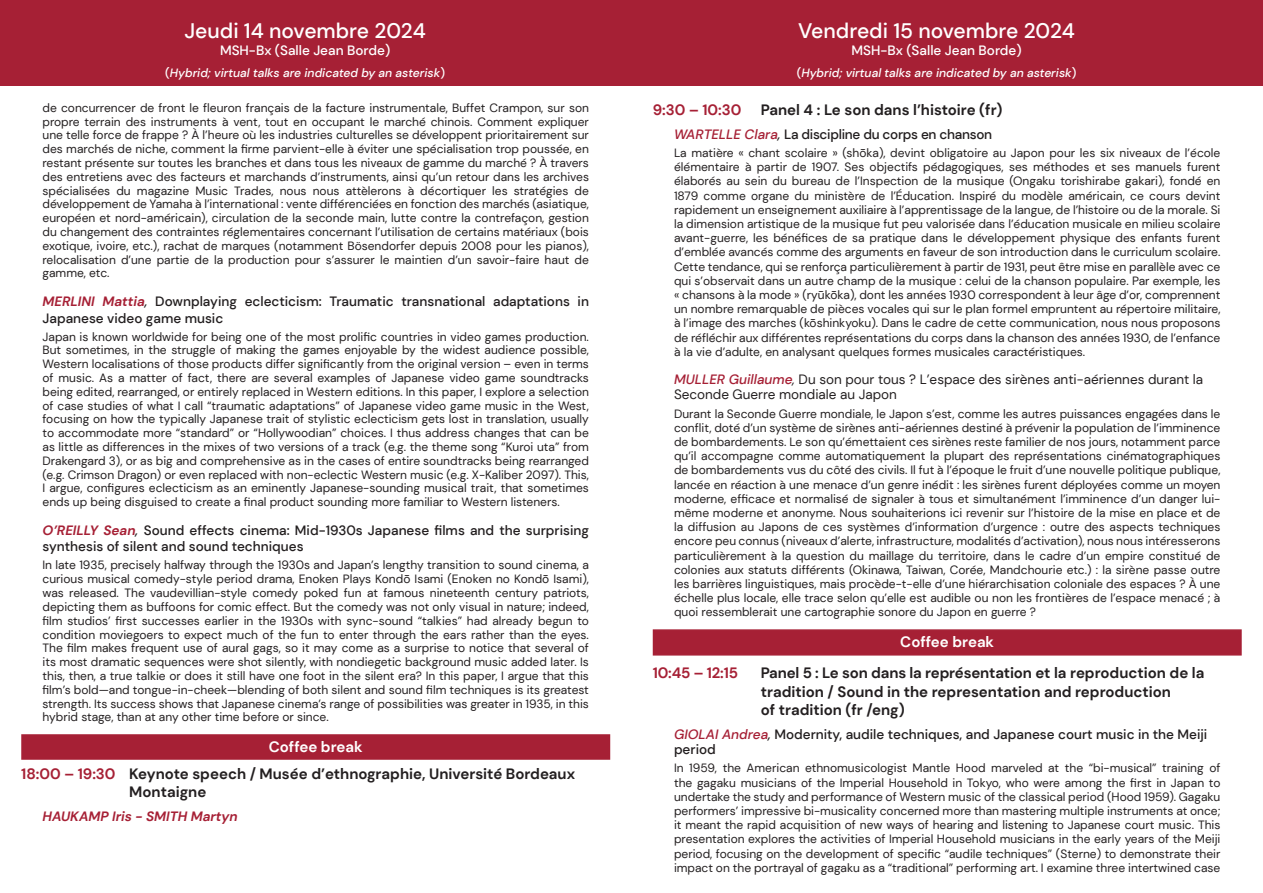
<style>
.page{position:relative;width:1263px;height:893px;background:#fff}
.page>*{position:absolute;margin:0;border:0;box-sizing:border-box;transform-origin:0 0}
.t1{font:500 21px "DM Sans";color:#fff}
.t2{font:700 15px/18.3px "DM Sans";color:#231f20}
.t3{font:700 15px "DM Sans";color:#fff}
.t4{font:700 15px "DM Sans";letter-spacing:-.01em;color:#a62035}
.t5{font:500 13.5px/16.2px "DM Sans";color:#231f20}
.t6{font:13.5px/15.3px "DM Sans";color:#231f20}
.t7{font:500 13.5px "DM Sans";color:#fff}
.t8{font:500 13.5px "DM Sans";letter-spacing:-.02em;color:#231f20}
.t9{font:italic 700 13.5px "DM Sans";color:#a62035}
.t10{font:12px/14.2px "DM Sans";color:#231f20;text-align:justify}
.t11{font:italic 500 12px "DM Sans";color:#fff}
.s1{font-style:normal}
.s2{font-weight:700;font-style:italic;color:#a62035}
.s3{font-style:italic}
.s4{color:#a62035}
.s5{font-style:italic;color:#a62035}
.s6{font-weight:500;font-style:italic;color:#a62035}
</style>
<div class="page">
<div style="left:653px;top:629px;width:589px;height:27px;background:#a62035;border:2px solid #a62035"></div>
<div style="left:0;top:0;width:1263px;height:86px;background:#a62035"></div>
<div style="left:21px;top:734px;width:589px;height:26px;background:#a62035;border:2px solid #a62035"></div>
<p class="t1" style="left:184px;top:18px;width:243px">Jeudi 14 novembre 2024</p>
<p class="t7" style="left:220px;top:41px;width:172px">MSH-Bx (Salle Jean Borde)</p>
<p class="t11" style="left:165px;top:66px;width:281px"><span class="s1">(</span>Hybrid; virtual talks are indicated by an asterisk<span class="s1">)</span></p>
<p class="t10" style="left:43px;top:101px;width:548px;line-height:13.8px">de concurrencer de front le fleuron français de la facture instrumentale, Buffet Crampon, sur son propre terrain des instruments à vent, tout en occupant le marché chinois. Comment expliquer une telle force de frappe ? À l’heure où les industries culturelles se développent prioritairement sur des marchés de niche, comment la firme parvient-elle à éviter une spécialisation trop poussée, en restant présente sur toutes les branches et dans tous les niveaux de gamme du marché ? À travers des entretiens avec des facteurs et marchands d’instruments, ainsi qu’un retour dans les archives spécialisées du magazine Music Trades, nous nous attèlerons à décortiquer les stratégies de développement de Yamaha à l’international : vente différenciées en fonction des marchés (asiatique, européen et nord-américain), circulation de la seconde main, lutte contre la contrefaçon, gestion du changement des contraintes réglementaires concernant l’utilisation de certains matériaux (bois exotique, ivoire, etc.), rachat de marques (notamment Bösendorfer depuis 2008 pour les pianos), relocalisation d’une partie de la production pour s’assurer le maintien d’un savoir-faire haut de gamme, etc.</p>
<p class="t5" style="left:43px;top:294px;width:548px"><span class="s2">MERLINI Mattia</span><span class="s3">,</span> Downplaying eclecticism: Traumatic transnational adaptations in<br>Japanese video game music</p>
<p class="t10" style="left:43px;top:329px;width:548px;line-height:13.8px">Japan is known worldwide for being one of the most prolific countries in video games production.<br>But sometimes, in the struggle of making the games enjoyable by the widest audience possible, Western localisations of those products differ significantly from the original version – even in terms of music. As a matter of fact, there are several examples of Japanese video game soundtracks being edited, rearranged, or entirely replaced in Western editions. In this paper, I explore a selection of case studies of what I call “traumatic adaptations” of Japanese video game music in the West, focusing on how the typically Japanese trait of stylistic eclecticism gets lost in translation, usually to accommodate more “standard” or “Hollywoodian” choices. I thus address changes that can be as little as differences in the mixes of two versions of a track (e.g. the theme song “Kuroi uta” from Drakengard 3), or as big and comprehensive as in the cases of entire soundtracks being rearranged (e.g. Crimson Dragon) or even replaced with non-eclectic Western music (e.g. X-Kaliber 2097). This, I argue, configures eclecticism as an eminently Japanese-sounding musical trait, that sometimes ends up being disguised to create a final product sounding more familiar to Western listeners.</p>
<p class="t5" style="left:43px;top:522px;width:548px"><span class="s2">O’REILLY Sean</span><span class="s3">,</span> Sound effects cinema: Mid-1930s Japanese films and the surprising synthesis of silent and sound techniques</p>
<p class="t10" style="left:43px;top:558px;width:548px;line-height:13.8px">In late 1935, precisely halfway through the 1930s and Japan’s lengthy transition to sound cinema, a curious musical comedy-style period drama, Enoken Plays Kondō Isami (Enoken no Kondō Isami), was released. The vaudevillian-style comedy poked fun at famous nineteenth century patriots, depicting them as buffoons for comic effect. But the comedy was not only visual in nature; indeed, film studios’ first successes earlier in the 1930s with sync-sound “talkies” had already begun to condition moviegoers to expect much of the fun to enter through the ears rather than the eyes.<br>The film makes frequent use of aural gags, so it may come as a surprise to notice that several of its most dramatic sequences were shot silently, with nondiegetic background music added later. Is this, then, a true talkie or does it still have one foot in the silent era? In this paper, I argue that this film’s bold—and tongue-in-cheek—blending of both silent and sound film techniques is its greatest strength. Its success shows that Japanese cinema’s range of possibilities was greater in 1935, in this hybrid stage, than at any other time before or since.</p>
<p class="t3" style="left:269px;top:737px;width:95px">Coffee break</p>
<p class="t2" style="left:129px;top:764px;width:447px;text-indent:-108px"><span class="s4">18:00 – 19:30</span> Keynote speech / Musée d’ethnographie, Université Bordeaux<br>Montaigne</p>
<p class="t9" style="left:43px;top:808px;width:197px">HAUKAMP Iris - SMITH Martyn</p>
<p class="t1" style="left:798px;top:18px;width:278px">Vendredi 15 novembre 2024</p>
<p class="t7" style="left:851px;top:41px;width:172px">MSH-Bx (Salle Jean Borde)</p>
<p class="t11" style="left:797px;top:66px;width:281px"><span class="s1">(</span>Hybrid; virtual talks are indicated by an asterisk<span class="s1">)</span></p>
<p class="t4" style="left:653px;top:100px;width:90px">9:30 – 10:30</p>
<p class="t2" style="left:761px;top:100px;width:243px">Panel 4 : Le son dans l’histoire (fr)</p>
<p class="t8" style="left:674px;top:125px;width:320px"><span class="s5">WARTELLE Clara</span><span class="s3">,</span> La discipline du corps en chanson</p>
<p class="t10" style="left:674px;top:146px;width:548px">La matière « chant scolaire » (shōka), devint obligatoire au Japon pour les six niveaux de l’école élémentaire à partir de 1907. Ses objectifs pédagogiques, ses méthodes et ses manuels furent élaborés au sein du bureau de l’Inspection de la musique (Ongaku torishirabe gakari), fondé en 1879 comme organe du ministère de l’Éducation. Inspiré du modèle américain, ce cours devint rapidement un enseignement auxiliaire à l’apprentissage de la langue, de l’histoire ou de la morale. Si la dimension artistique de la musique fut peu valorisée dans l’éducation musicale en milieu scolaire avant-guerre, les bénéfices de sa pratique dans le développement physique des enfants furent d’emblée avancés comme des arguments en faveur de son introduction dans le curriculum scolaire.<br>Cette tendance, qui se renforça particulièrement à partir de 1931, peut être mise en parallèle avec ce qui s’observait dans un autre champ de la musique : celui de la chanson populaire. Par exemple, les « chansons à la mode » (ryūkōka), dont les années 1930 correspondent à leur âge d’or, comprennent un nombre remarquable de pièces vocales qui sur le plan formel empruntent au répertoire militaire, à l’image des marches (kōshinkyoku). Dans le cadre de cette communication, nous nous proposons de réfléchir aux différentes représentations du corps dans la chanson des années 1930, de l’enfance à la vie d’adulte, en analysant quelques formes musicales caractéristiques.</p>
<p class="t6" style="left:674px;top:371px;width:531px"><span class="s6">MULLER Guillaume</span><span class="s3">,</span> Du son pour tous ? L’espace des sirènes anti-aériennes durant la<br>Seconde Guerre mondiale au Japon</p>
<p class="t10" style="left:674px;top:406px;width:548px">Durant la Seconde Guerre mondiale, le Japon s’est, comme les autres puissances engagées dans le conflit, doté d’un système de sirènes anti-aériennes destiné à prévenir la population de l’imminence de bombardements. Le son qu’émettaient ces sirènes reste familier de nos jours, notamment parce qu’il accompagne comme automatiquement la plupart des représentations cinématographiques de bombardements vus du côté des civils. Il fut à l’époque le fruit d’une nouvelle politique publique, lancée en réaction à une menace d’un genre inédit : les sirènes furent déployées comme un moyen moderne, efficace et normalisé de signaler à tous et simultanément l’imminence d’un danger lui&shy;même moderne et anonyme. Nous souhaiterions ici revenir sur l’histoire de la mise en place et de la diffusion au Japons de ces systèmes d’information d’urgence : outre des aspects techniques encore peu connus (niveaux d’alerte, infrastructure, modalités d’activation), nous nous intéresserons particulièrement à la question du maillage du territoire, dans le cadre d’un empire constitué de colonies aux statuts différents (Okinawa, Taiwan, Corée, Mandchourie etc.) : la sirène passe outre les barrières linguistiques, mais procède-t-elle d’une hiérarchisation coloniale des espaces ? À une échelle plus locale, elle trace selon qu’elle est audible ou non les frontières de l’espace menacé ; à quoi ressemblerait une cartographie sonore du Japon en guerre ?</p>
<p class="t3" style="left:900px;top:633px;width:95px">Coffee break</p>
<p class="t4" style="left:653px;top:664px;width:87px">10:45 – 12:15</p>
<p class="t2" style="left:761px;top:664px;width:445px">Panel 5 : Le son dans la représentation et la reproduction de la tradition / Sound in the representation and reproduction<br>of tradition (fr /eng)</p>
<p class="t5" style="left:674px;top:726px;width:535px;line-height:15.3px"><span class="s5">GIOLAI Andrea</span><span class="s3">,</span> Modernity, audile techniques, and Japanese court music in the Meiji period</p>
<p class="t10" style="left:674px;top:761px;width:548px">In 1959, the American ethnomusicologist Mantle Hood marveled at the “bi-musical” training of the gagaku musicians of the Imperial Household in Tokyo, who were among the first in Japan to undertake the study and performance of Western music of the classical period (Hood 1959). Gagaku performers’ impressive bi-musicality concerned more than mastering multiple instruments at once; it meant the rapid acquisition of new ways of hearing and listening to Japanese court music. This presentation explores the activities of Imperial Household musicians in the early years of the Meiji period, focusing on the development of specific “audile techniques” (Sterne) to demonstrate their impact on the portrayal of gagaku as a “traditional” performing art. I examine three intertwined case</p>
</div>
